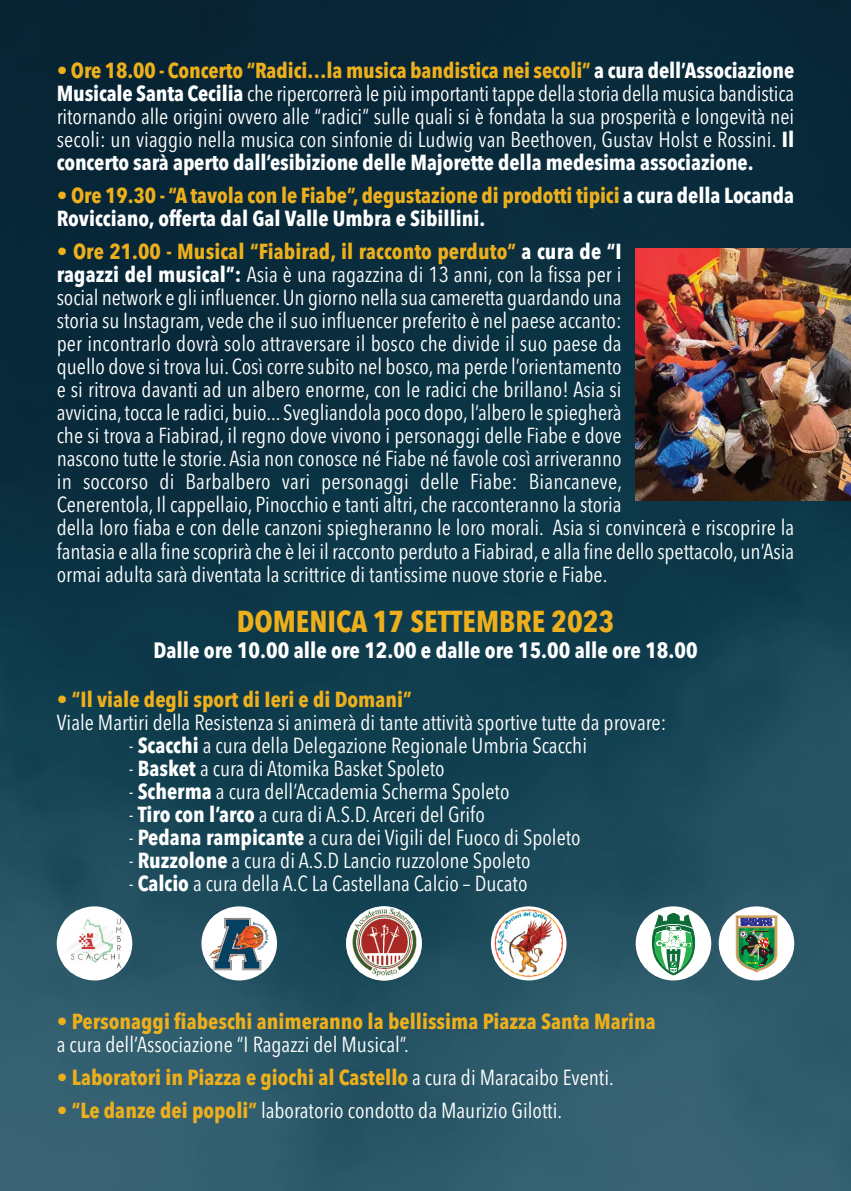
<style>
.page{position:relative;width:851px;height:1191px;background:#fff}
.page>*{position:absolute;margin:0;border:0;box-sizing:border-box;transform-origin:0 0}
.t1{font:700 30px "Avenir Next Condensed";color:#edaf1c}
.t2{font:700 22px "Avenir Next Condensed";color:#fff}
.t3{font:21.6px/23px "Avenir Next Condensed";color:#fff;text-align:justify}
.t4{font:700 21.6px "Avenir Next Condensed";color:#edaf1c}
.t5{font:700 21.6px/23px "Avenir Next Condensed";letter-spacing:-.005em;color:#fff}
.s1{font-weight:700;color:#edaf1c}
.s2{font-weight:700}
.s3{color:#edaf1c}
.s4{font-weight:400;color:#fff}
</style>
<div class="page">
<img style="left:0;top:0;width:850px;height:1191px">
<div style="left:57px;top:906px;width:75px;height:74px;background:#fff;border-radius:50%"></div>
<img style="left:63px;top:911px;width:63px;height:61px">
<div style="left:201px;top:906px;width:76px;height:74px;background:#fff;border-radius:50%"></div>
<img style="left:208px;top:915px;width:62px;height:56px">
<img style="left:346px;top:906px;width:75px;height:74px;border-radius:50%">
<div style="left:491px;top:906px;width:75px;height:74px;background:#fff;border-radius:50%"></div>
<img style="left:494px;top:909px;width:69px;height:68px">
<div style="left:635px;top:906px;width:76px;height:74px;background:#fff;border-radius:50%"></div>
<svg style="left:651px;top:912px;width:45px;height:64px"></svg>
<div style="left:718px;top:906px;width:76px;height:74px;background:#fff;border-radius:50%"></div>
<svg style="left:735px;top:915px;width:42px;height:58px;background:#728d6e"></svg>
<img style="left:635px;top:248px;width:215px;height:252px">
<p class="t3" style="left:57px;top:58px;width:739px"><span class="s1">• Ore 18.00 - Concerto “Radici…la musica bandistica nei secoli”</span> <span class="s2">a cura dell’Associazione Musicale Santa Cecilia</span> che ripercorrerà le più importanti tappe della storia della musica bandistica ritornando alle origini ovvero alle “radici” sulle quali si è fondata la sua prosperità e longevità nei secoli: un viaggio nella musica con sinfonie di Ludwig van Beethoven, Gustav Holst e Rossini. <span class="s2">Il concerto sarà aperto dall’esibizione delle Majorette della medesima associazione.</span></p>
<p class="t5" style="left:57px;top:184px;width:739px"><span class="s3">• Ore 19.30 - “A tavola con le Fiabe”, degustazione di prodotti tipici</span> a cura della Locanda<br>Rovicciano, offerta dal Gal Valle Umbra e Sibillini.</p>
<p class="t3" style="left:57px;top:239px;width:739px;text-align:left"><span class="s1">• Ore 21.00 - Musical “Fiabirad, il racconto perduto”</span> <span class="s2">a cura de “I<br>ragazzi del musical”:</span> Asia è una ragazzina di 13 anni, con la fissa per i<br>social network e gli influencer.Un giorno nella sua cameretta guardando una<br>storia su Instagram,vede che il suo influencer preferito è nel paese accanto:<br>per incontrarlo dovrà solo attraversare il bosco che divide il suo paese da<br>quello dove si trova lui. Così corre subito nel bosco,ma perde l’orientamento<br>e si ritrova davanti ad un albero enorme, con le radici che brillano! Asia si<br>avvicina, tocca le radici, buio... Svegliandola poco dopo, l’albero le spiegherà<br>che si trova a Fiabirad, il regno dove vivono i personaggi delle Fiabe e dove<br>nascono tutte le storie. Asia non conosce né Fiabe né favole così arriveranno<br>in soccorso di Barbalbero vari personaggi delle Fiabe: Biancaneve,<br>Cenerentola, Il cappellaio, Pinocchio e tanti altri,che racconteranno la storia<br>della loro fiaba e con delle canzoni spiegheranno le loro morali. Asia si convincerà e riscoprire la fantasia e alla fine scoprirà che è lei il racconto perduto a Fiabirad, e alla fine dello spettacolo, un’Asia ormai adulta sarà diventata la scrittrice di tantissime nuove storie e Fiabe.</p>
<h1 class="t1" style="left:237px;top:602px;width:379px">DOMENICA 17 SETTEMBRE 2023</h1>
<p class="t2" style="left:153px;top:636px;width:545px">Dalle ore 10.00 alle ore 12.00 e dalle ore 15.00 alle ore 18.00</p>
<p class="t4" style="left:57px;top:685px;width:356px">• “Il viale degli sport di Ieri e di Domani”</p>
<p class="t3" style="left:57px;top:709px;width:611px">Viale Martiri della Resistenza si animerà di tante attività sportive tutte da provare:</p>
<p class="t3" style="left:129px;top:732px;width:459px">- <span class="s2">Scacchi</span> a cura della Delegazione Regionale Umbria Scacchi</p>
<p class="t3" style="left:129px;top:755px;width:317px">- <span class="s2">Basket</span> a cura di Atomika Basket Spoleto</p>
<p class="t3" style="left:129px;top:778px;width:382px">- <span class="s2">Scherma</span> a cura dell’Accademia Scherma Spoleto</p>
<p class="t3" style="left:129px;top:801px;width:357px">- <span class="s2">Tiro con l’arco</span> a cura di A.S.D. Arceri del Grifo</p>
<p class="t3" style="left:129px;top:824px;width:453px">- <span class="s2">Pedana rampicante</span> a cura dei Vigili del Fuoco di Spoleto</p>
<p class="t3" style="left:129px;top:847px;width:403px">- <span class="s2">Ruzzolone</span> a cura di A.S.D Lancio ruzzolone Spoleto</p>
<p class="t3" style="left:129px;top:870px;width:400px">- <span class="s2">Calcio</span> a cura della A.C La Castellana Calcio – Ducato</p>
<p class="t4" style="left:57px;top:1007px;width:600px">• Personaggi fiabeschi animeranno la bellissima Piazza Santa Marina</p>
<p class="t3" style="left:57px;top:1031px;width:353px">a cura dell’Associazione “I Ragazzi del Musical”.</p>
<p class="t4" style="left:57px;top:1063px;width:558px">• Laboratori in Piazza e giochi al Castello <span class="s4">a cura di Maracaibo Eventi.</span></p>
<p class="t3" style="left:57px;top:1097px;width:507px"><span class="s1">• “Le danze dei popoli”</span> laboratorio condotto da Maurizio Gilotti.</p>
</div>
